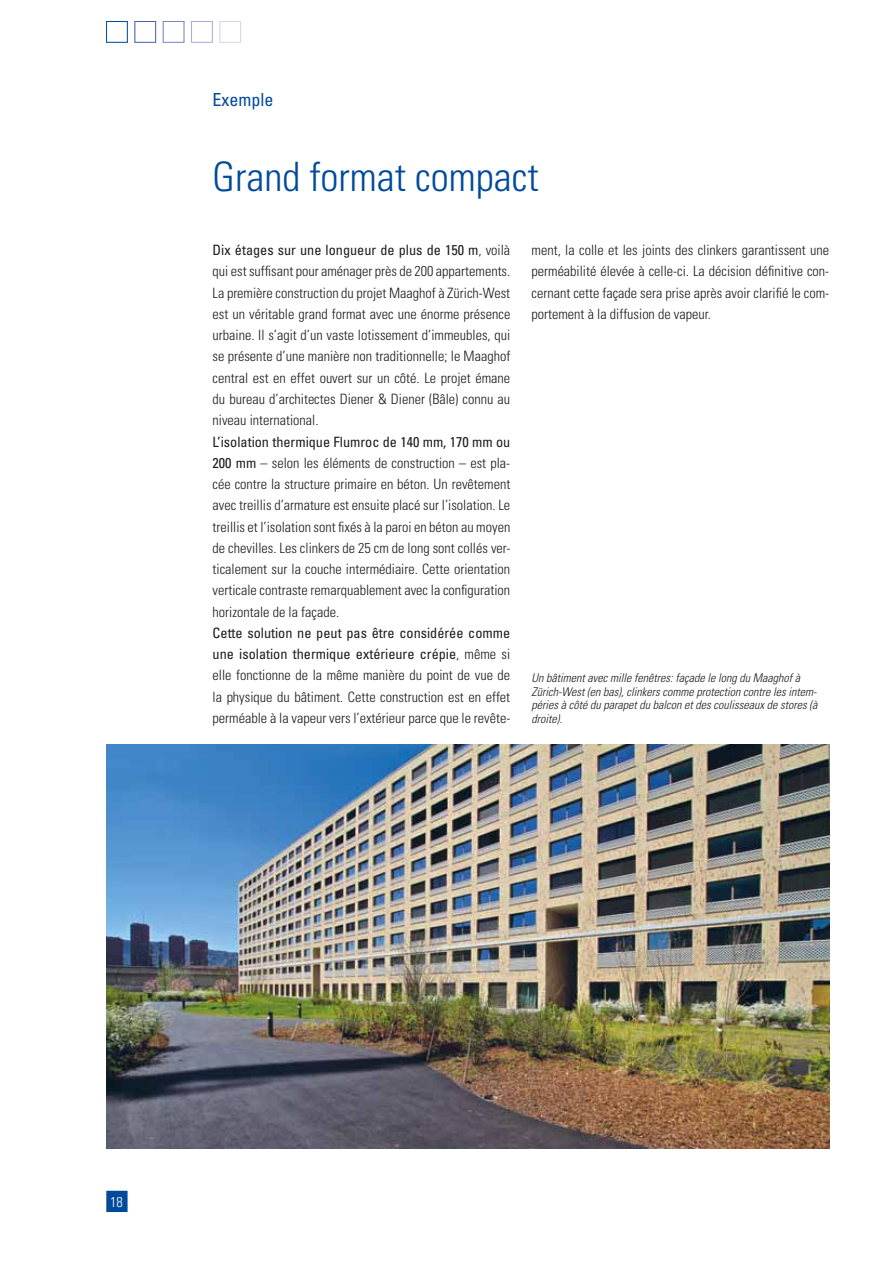
<style>
.page{position:relative;width:893px;height:1263px;background:#fff}
.page>*{position:absolute;margin:0;border:0;box-sizing:border-box;transform-origin:0 0}
.t1{font:300 condensed 40.5px "Univers";color:#004a9a}
.t2{font:condensed 18px "Univers";color:#004a9a}
.t3{font:300 condensed 14.25px/21.3px "Univers";color:#1d1d1b;text-align:justify}
.t4{font:300 condensed 14.25px "Univers";color:#fff}
.t5{font:italic 300 condensed 12px/13.5px "Univers";color:#1d1d1b}
.s1{font-weight:400}
</style>
<div class="page">
<div style="left:107px;top:1191px;width:20px;height:20px;background:#004a9a"></div>
<div style="left:106px;top:1191px;width:22px;height:21px;border:2px solid #004a9a"></div>
<div style="left:220px;top:21px;width:21px;height:22px;border:1px solid #d2d6ed"></div>
<div style="left:191px;top:21px;width:22px;height:22px;border:1px solid #a4aed8"></div>
<div style="left:163px;top:21px;width:21px;height:22px;border:1px solid #7588c2"></div>
<div style="left:135px;top:21px;width:21px;height:22px;border:1px solid #4366ad"></div>
<div style="left:106px;top:21px;width:22px;height:22px;border:1px solid #004a9a"></div>
<img style="left:106px;top:744px;width:723px;height:404px">
<p class="t2" style="left:213px;top:93px;width:62px">Exemple</p>
<h1 class="t1" style="left:213px;top:162px;width:328px">Grand format compact</h1>
<p class="t3" style="left:213px;top:241px;width:299px"><span class="s1">Dix étages sur une longueur de plus de 150 m</span>, voilà qui est suffisant pour aménager près de 200 appartements.<br>La première construction du projet Maaghof à Zürich-West est un véritable grand format avec une énorme présence urbaine. Il s’agit d’un vaste lotissement d’immeubles, qui se présente d’une manière non traditionnelle; le Maaghof central est en effet ouvert sur un côté. Le projet émane du bureau d’architectes Diener &amp; Diener (Bâle) connu au niveau international.</p>
<p class="t3" style="left:213px;top:432px;width:299px"><span class="s1">L’isolation thermique Flumroc de 140 mm, 170 mm ou 200 mm</span> – selon les éléments de construction – est pla&shy;cée contre la structure primaire en béton. Un revêtement avec treillis d’armature est ensuite placé sur l’isolation. Le treillis et l’isolation sont fixés à la paroi en béton au moyen de chevilles. Les clinkers de 25 cm de long sont collés ver&shy;ticalement sur la couche intermédiaire. Cette orientation verticale contraste remarquablement avec la configuration horizontale de la façade.</p>
<p class="t3" style="left:213px;top:624px;width:299px"><span class="s1">Cette solution ne peut pas être considérée comme une isolation thermique extérieure crépie</span>, même si elle fonctionne de la même manière du point de vue de la physique du bâtiment. Cette construction est en effet perméable à la vapeur vers l’extérieur parce que le revête-</p>
<p class="t3" style="left:531px;top:241px;width:299px">ment, la colle et les joints des clinkers garantissent une perméabilité élevée à celle-ci. La décision définitive con&shy;cernant cette façade sera prise après avoir clarifié le com&shy;portement à la diffusion de vapeur.</p>
<p class="t5" style="left:531px;top:673px;width:287px">Un bâtiment avec mille fenêtres: façade le long du Maaghof à Zürich-West (en bas), clinkers comme protection contre les intem&shy;péries à côté du parapet du balcon et des coulisseaux de stores (à droite).</p>
<p class="t4" style="left:110px;top:1197px;width:14px">18</p>
</div>
